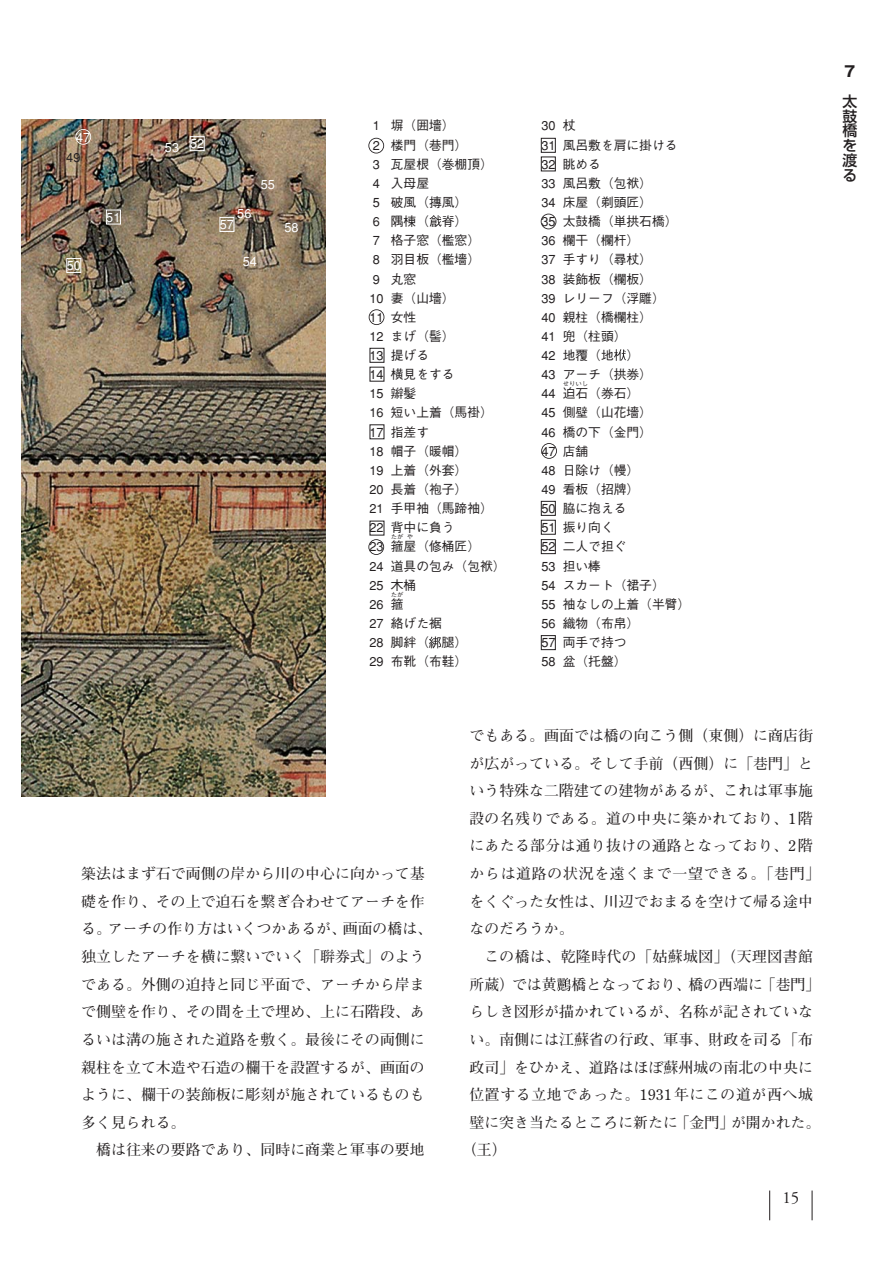
<style>
.page{position:relative;width:893px;height:1263px;background:#fff}
.page>*{position:absolute;margin:0;border:0;box-sizing:border-box;transform-origin:0 0}
.t1{font:16.95px "Adobe Garamond";color:#231f20}
.t2{font:700 14.85px/27.6px "Futo Min A101";letter-spacing:.005em;color:#231f20}
.t3{font:700 14.85px "Futo Min A101";letter-spacing:.04em;color:#231f20}
.t4{font:700 14.85px "Futo Min A101";letter-spacing:.025em;color:#231f20}
.t5{font:500 14.85px/14.9px "Shin Go";color:#231f20;text-align:justify}
.t6{font:700 14.85px "Gothic MB101";color:#231f20}
.t7{font:500 12.75px/19.2px "Gothic BBB";color:#231f20}
.t8{font:500 12.75px "Gothic BBB";color:#fff}
.t9{font:500 6.3px "Gothic BBB";color:#231f20}
.s1{color:#fff}
</style>
<div class="page">
<svg style="left:769px;top:1191px;width:1px;height:29px"></svg>
<svg style="left:811px;top:1191px;width:1px;height:29px"></svg>
<img style="left:22px;top:119px;width:303px;height:677px">
<div style="left:368px;top:138px;width:16px;height:16px;border:2px solid #231f20;border-radius:50%"></div>
<div style="left:368px;top:309px;width:16px;height:16px;border:2px solid #231f20;border-radius:50%"></div>
<div style="left:368px;top:539px;width:16px;height:16px;border:2px solid #231f20;border-radius:50%"></div>
<svg style="left:369px;top:137px;width:187px;height:514px"></svg>
<div style="left:541px;top:443px;width:16px;height:16px;border:2px solid #231f20;border-radius:50%"></div>
<div style="left:75px;top:129px;width:16px;height:16px;border:2px solid #fff;border-radius:50%"></div>
<div style="left:66px;top:258px;width:15px;height:15px;border:1px solid #fff"></div>
<div style="left:106px;top:210px;width:15px;height:14px;border:1px solid #fff"></div>
<div style="left:190px;top:136px;width:15px;height:15px;border:1px solid #fff"></div>
<div style="left:219px;top:217px;width:15px;height:15px;border:1px solid #fff"></div>
<svg style="left:557px;top:978px;width:13px;height:13px"></svg>
<svg style="left:429px;top:637px;width:12px;height:11px"></svg>
<svg style="left:614px;top:349px;width:12px;height:12px"></svg>
<div style="left:540px;top:214px;width:16px;height:15px;border:2px solid #231f20;border-radius:50%"></div>
<svg style="left:429px;top:215px;width:12px;height:12px"></svg>
<p class="t8" style="left:76px;top:132px;width:16px">47</p>
<p class="t7" style="left:66px;top:149px;width:16px">49</p>
<p class="t8" style="left:67px;top:261px;width:16px">50</p>
<p class="t8" style="left:106px;top:212px;width:16px">51</p>
<p class="t8" style="left:165px;top:142px;width:16px">53</p>
<p class="t8" style="left:190px;top:139px;width:16px">52</p>
<p class="t8" style="left:237px;top:208px;width:16px">56</p>
<p class="t8" style="left:220px;top:220px;width:16px">57</p>
<p class="t8" style="left:261px;top:180px;width:16px">55</p>
<p class="t8" style="left:243px;top:256px;width:16px">54</p>
<p class="t8" style="left:284px;top:222px;width:16px">58</p>
<p class="t7" style="left:369px;top:118px;width:125px">1 塀（囲墻）<br>2 楼門（巷門）<br>3 瓦屋根（巻棚頂）<br>4 入母屋<br>5 破風（摶風）<br>6 隅棟（<span class="s1">〓</span>脊）<br>7 格子窓（檻窓）<br>8 羽目板（檻墻）<br>9 丸窓<br>10 妻（山墻）<br>11 女性<br>12 まげ（髻）<br>13 提げる<br>14 横見をする<br>15 辮髪<br>16 短い上着（馬褂）<br>17 指差す<br>18 帽子（暖帽）<br>19 上着（外套）<br>20 長着（袍子）<br>21 手甲袖（馬蹄袖）<br>22 背中に負う<br>23 箍屋（修桶匠）</p>
<p class="t9" style="left:391px;top:534px;width:14px">たが</p>
<p class="t9" style="left:407px;top:534px;width:8px">や</p>
<p class="t7" style="left:369px;top:558px;width:138px">24 道具の包み（包袱）<br>25 木桶<br>26 箍</p>
<p class="t9" style="left:391px;top:592px;width:14px">たが</p>
<p class="t7" style="left:369px;top:615px;width:99px">27 絡げた裾<br>28 脚絆（ 腿）<br>29 布靴（布鞋）</p>
<p class="t7" style="left:541px;top:118px;width:138px">30 杖<br>31 風呂敷を肩に掛ける<br>32 眺める<br>33 風呂敷（包袱）<br>34 床屋（剃頭匠）<br>35 太鼓橋（単拱石橋）<br>36 欄干（欄杆）<br>37 手すり（尋杖）<br>38 装飾板（欄板）<br>39 レリーフ（浮雕）<br>40 親柱（橋欄柱）<br>41 兜（柱頭）<br>42 地覆（地　）<br>43 アーチ（拱券）<br>44 迫石（券石）</p>
<p class="t9" style="left:562px;top:381px;width:27px">せりいし</p>
<p class="t7" style="left:541px;top:405px;width:150px">45 側壁（山花墻）<br>46 橋の下（金門）<br>47 店舗<br>48 日除け（幔）<br>49 看板（招牌）<br>50 脇に抱える<br>51 振り向く<br>52 二人で担ぐ<br>53 担い棒<br>54 スカート（裙子）<br>55 袖なしの上着（半臂）<br>56 織物（布帛）<br>57 両手で持つ<br>58 盆（托盤）</p>
<p class="t2" style="left:81px;top:862px;width:352px">築法はまず石で両側の岸から川の中心に向かって基礎を作り、その上で迫石を繋ぎ合わせてアーチを作る。アーチの作り方はいくつかあるが、画面の橋は、独立したアーチを横に繋いでいく「聨券式」のようである。外側の迫持と同じ平面で、アーチから岸まで側壁を作り、その間を土で埋め、上に石階段、あるいは溝の施された道路を敷く。最後にその両側に親柱を立て木造や石造の欄干を設置するが、画面のように、欄干の装飾板に彫刻が施されているものも多く見られる。</p>
<p class="t2" style="left:96px;top:1138px;width:330px">橋は往来の要路であり、同時に商業と軍事の要地</p>
<p class="t2" style="left:469px;top:724px;width:352px">でもある。画面では橋の向こう側（東側）に商店街が広がっている。そして手前（西側）に「巷門」という特殊な二階建ての建物があるが、これは軍事施設の名残りである。道の中央に築かれており、1 階にあたる部分は通り抜けの通路となっており、2 階からは道路の状況を遠くまで一望できる。「巷門」をくぐった女性は、川辺でおまるを空けて帰る途中なのだろうか。</p>
<p class="t4" style="left:484px;top:951px;width:330px">この橋は、乾隆時代の「姑蘇城図」（天理図書館</p>
<p class="t2" style="left:469px;top:972px;width:352px">所蔵）では黄<span class="s1">〓</span>橋となっており、橋の西端に「巷門」</p>
<p class="t2" style="left:469px;top:1000px;width:345px">らしき図形が描かれているが、名称が記されていな</p>
<p class="t2" style="left:469px;top:1028px;width:345px">い。南側には江蘇省の行政、軍事、財政を司る「布</p>
<p class="t2" style="left:469px;top:1055px;width:345px">政司」をひかえ、道路はほぼ蘇州城の南北の中央に</p>
<p class="t3" style="left:469px;top:1089px;width:345px">位置する立地であった。1931年にこの道が西へ城</p>
<p class="t2" style="left:469px;top:1111px;width:352px">壁に突き当たるところに新たに「金門」が開かれた。</p>
<p class="t2" style="left:462px;top:1138px;width:46px">（王）</p>
<p class="t1" style="left:782px;top:1191px;width:19px">15</p>
<p class="t6" style="left:844px;top:66px;width:13px">7</p>
<p class="t5" style="left:842px;top:95px;width:16px">太鼓橋を渡る</p>
</div>
